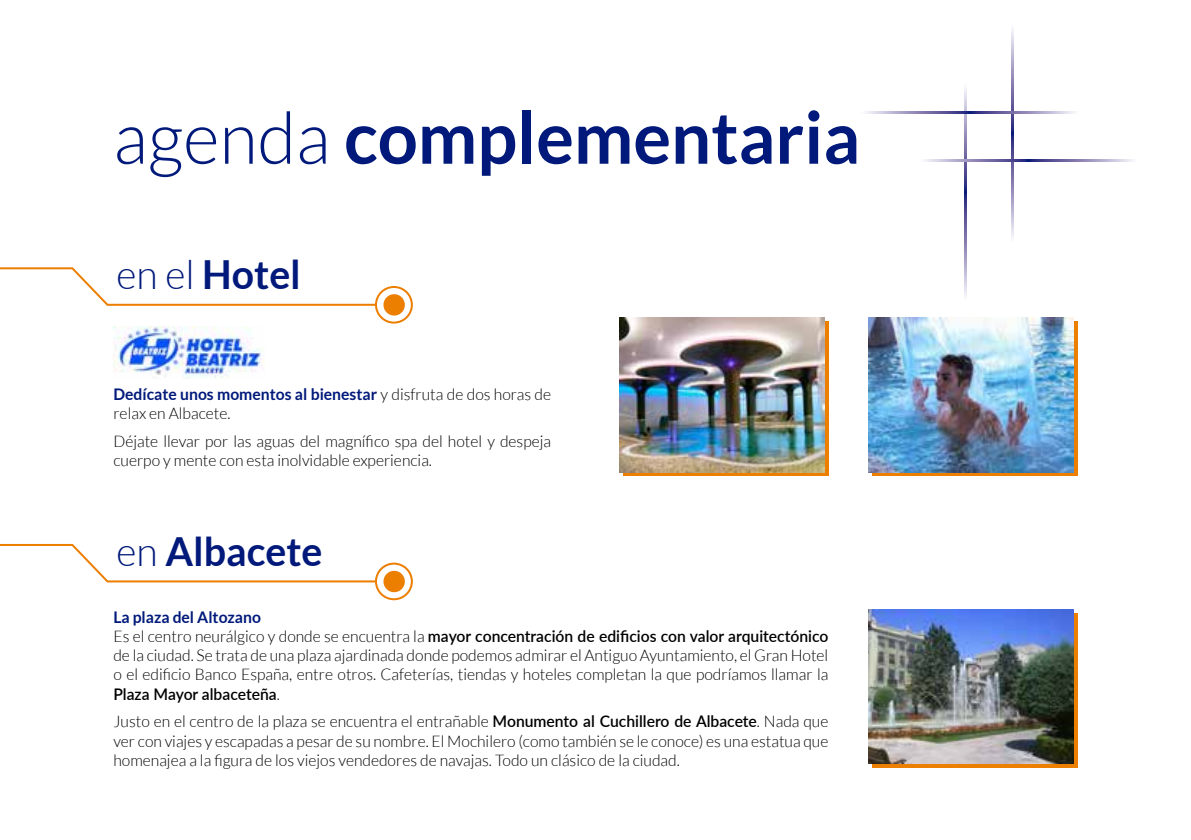
<style>
.page{position:relative;width:1191px;height:840px;background:#fff}
.page>*{position:absolute;margin:0;border:0;box-sizing:border-box;transform-origin:0 0}
.t1{font:700 72px "Lato";color:#00197a}
.t2{font:700 40px "Lato";color:#00197a}
.t3{font:300 16px/19.2px "Lato";color:#000}
.s1{font-weight:300}
.s2{font-weight:700;color:#00197a}
.s3{font-weight:600}
</style>
<div class="page">
<svg style="left:623px;top:322px;width:205px;height:153px"></svg>
<svg style="left:872px;top:322px;width:205px;height:153px"></svg>
<svg style="left:872px;top:613px;width:205px;height:154px"></svg>
<svg style="left:964px;top:88px;width:2px;height:209px"></svg>
<svg style="left:1012px;top:29px;width:2px;height:209px"></svg>
<svg style="left:924px;top:159px;width:209px;height:2px"></svg>
<svg style="left:865px;top:112px;width:210px;height:2px"></svg>
<svg style="left:0;top:267px;width:413px;height:57px"></svg>
<svg style="left:0;top:544px;width:413px;height:57px"></svg>
<img style="left:113px;top:326px;width:151px;height:52px">
<img style="left:619px;top:318px;width:205px;height:154px">
<img style="left:868px;top:318px;width:205px;height:154px">
<img style="left:868px;top:609px;width:205px;height:154px">
<h1 class="t1" style="left:113px;top:96px;width:748px"><span class="s1">agenda</span> complementaria</h1>
<h2 class="t2" style="left:117px;top:251px;width:186px"><span class="s1">en el</span> Hotel</h2>
<p class="t3" style="left:113px;top:384px;width:439px"><span class="s2">Dedícate unos momentos al bienestar</span> y disfruta de dos horas de relax en Albacete.</p>
<p class="t3" style="left:113px;top:431px;width:439px">Déjate llevar por las aguas del magnífico spa del hotel y despeja cuerpo y mente con esta inolvidable experiencia.</p>
<h2 class="t2" style="left:117px;top:528px;width:207px"><span class="s1">en</span> Albacete</h2>
<p class="t3" style="left:113px;top:607px;width:716px"><span class="s2">La plaza del Altozano<br></span>Es el centro neurálgico y donde se encuentra la <span class="s3">mayor concentración de edificios con valor arquitectónico </span>de la ciudad. Se trata de una plaza ajardinada donde podemos admirar el Antiguo Ayuntamiento, el Gran Hotel o el edificio Banco España, entre otros. Cafeterías, tiendas y hoteles completan la que podríamos llamar la <span class="s3">Plaza Mayor albaceteña</span>.</p>
<p class="t3" style="left:113px;top:711px;width:716px;text-align:justify">Justo en el centro de la plaza se encuentra el entrañable <span class="s3">Monumento al Cuchillero de Albacete</span>. Nada que ver con viajes y escapadas a pesar de su nombre. El Mochilero (como también se le conoce) es una estatua que homenajea a la figura de los viejos vendedores de navajas. Todo un clásico de la ciudad.</p>
</div>
